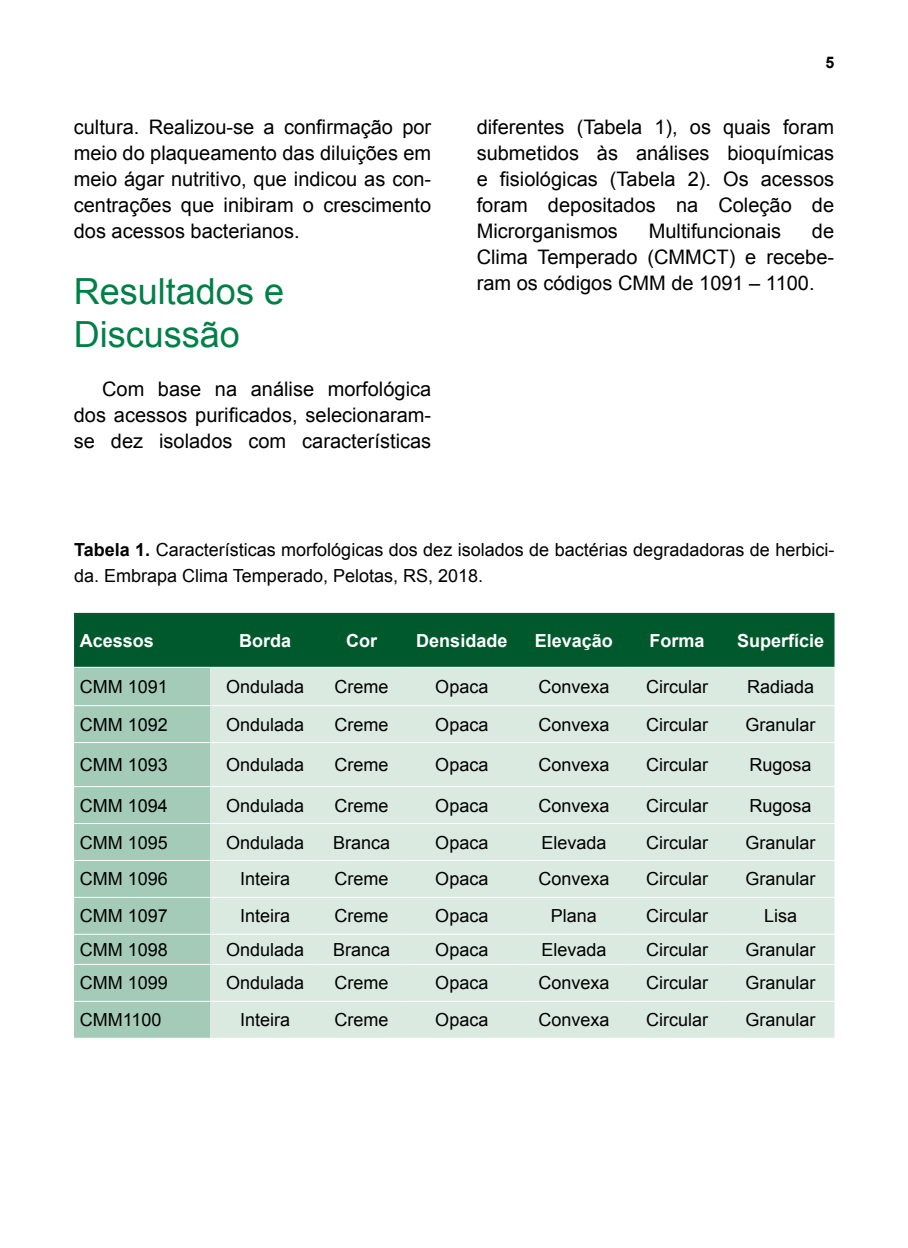
<style>
.page{position:relative;width:908px;height:1248px;background:#fff}
.page>*{position:absolute;margin:0;border:0;box-sizing:border-box;transform-origin:0 0}
.t1{font:36px/43.2px "Arial";color:#008047}
.t2{font:20px/26px "Arial";color:#000;text-align:justify}
.t3{font:18px/26px "Arial";color:#000}
.t4{font:700 18px "Arial";color:#fff}
.t5{font:700 16px "Arial";color:#000}
.s1{font-weight:700}
</style>
<div class="page">
<div style="left:74px;top:613px;width:760px;height:53px;background:#00582d"></div>
<div style="left:74px;top:667px;width:136px;height:370px;background:#a4cbb7"></div>
<div style="left:210px;top:667px;width:624px;height:370px;background:#dbeae1"></div>
<hr style="left:74px;top:705px;width:136px;height:1px;background:#fff">
<hr style="left:210px;top:705px;width:110px;height:1px;background:#fff">
<hr style="left:320px;top:705px;width:83px;height:1px;background:#fff">
<hr style="left:403px;top:705px;width:117px;height:1px;background:#fff">
<hr style="left:520px;top:705px;width:107px;height:1px;background:#fff">
<hr style="left:627px;top:705px;width:99px;height:1px;background:#fff">
<hr style="left:726px;top:705px;width:108px;height:1px;background:#fff">
<hr style="left:74px;top:742px;width:136px;height:1px;background:#fff">
<hr style="left:210px;top:742px;width:110px;height:1px;background:#fff">
<hr style="left:320px;top:742px;width:83px;height:1px;background:#fff">
<hr style="left:403px;top:742px;width:117px;height:1px;background:#fff">
<hr style="left:520px;top:742px;width:107px;height:1px;background:#fff">
<hr style="left:627px;top:742px;width:99px;height:1px;background:#fff">
<hr style="left:726px;top:742px;width:108px;height:1px;background:#fff">
<hr style="left:74px;top:786px;width:136px;height:1px;background:#fff">
<hr style="left:210px;top:786px;width:110px;height:1px;background:#fff">
<hr style="left:320px;top:786px;width:83px;height:1px;background:#fff">
<hr style="left:403px;top:786px;width:117px;height:1px;background:#fff">
<hr style="left:520px;top:786px;width:107px;height:1px;background:#fff">
<hr style="left:627px;top:786px;width:99px;height:1px;background:#fff">
<hr style="left:726px;top:786px;width:108px;height:1px;background:#fff">
<hr style="left:74px;top:823px;width:136px;height:1px;background:#fff">
<hr style="left:210px;top:823px;width:110px;height:1px;background:#fff">
<hr style="left:320px;top:823px;width:83px;height:1px;background:#fff">
<hr style="left:403px;top:823px;width:117px;height:1px;background:#fff">
<hr style="left:520px;top:823px;width:107px;height:1px;background:#fff">
<hr style="left:627px;top:823px;width:99px;height:1px;background:#fff">
<hr style="left:726px;top:823px;width:108px;height:1px;background:#fff">
<hr style="left:74px;top:859px;width:136px;height:1px;background:#fff">
<hr style="left:210px;top:859px;width:110px;height:1px;background:#fff">
<hr style="left:320px;top:859px;width:83px;height:1px;background:#fff">
<hr style="left:403px;top:859px;width:117px;height:1px;background:#fff">
<hr style="left:520px;top:859px;width:107px;height:1px;background:#fff">
<hr style="left:627px;top:859px;width:99px;height:1px;background:#fff">
<hr style="left:726px;top:859px;width:108px;height:1px;background:#fff">
<hr style="left:74px;top:896px;width:136px;height:1px;background:#fff">
<hr style="left:210px;top:896px;width:110px;height:1px;background:#fff">
<hr style="left:320px;top:896px;width:83px;height:1px;background:#fff">
<hr style="left:403px;top:896px;width:117px;height:1px;background:#fff">
<hr style="left:520px;top:896px;width:107px;height:1px;background:#fff">
<hr style="left:627px;top:896px;width:99px;height:1px;background:#fff">
<hr style="left:726px;top:896px;width:108px;height:1px;background:#fff">
<hr style="left:74px;top:933px;width:136px;height:1px;background:#fff">
<hr style="left:210px;top:933px;width:110px;height:1px;background:#fff">
<hr style="left:320px;top:933px;width:83px;height:1px;background:#fff">
<hr style="left:403px;top:933px;width:117px;height:1px;background:#fff">
<hr style="left:520px;top:933px;width:107px;height:1px;background:#fff">
<hr style="left:627px;top:933px;width:99px;height:1px;background:#fff">
<hr style="left:726px;top:933px;width:108px;height:1px;background:#fff">
<hr style="left:74px;top:963px;width:136px;height:1px;background:#fff">
<hr style="left:210px;top:963px;width:110px;height:1px;background:#fff">
<hr style="left:320px;top:963px;width:83px;height:1px;background:#fff">
<hr style="left:403px;top:963px;width:117px;height:1px;background:#fff">
<hr style="left:520px;top:963px;width:107px;height:1px;background:#fff">
<hr style="left:627px;top:963px;width:99px;height:1px;background:#fff">
<hr style="left:726px;top:963px;width:108px;height:1px;background:#fff">
<hr style="left:74px;top:1000px;width:136px;height:1px;background:#fff">
<hr style="left:210px;top:1000px;width:110px;height:1px;background:#fff">
<hr style="left:320px;top:1000px;width:83px;height:1px;background:#fff">
<hr style="left:403px;top:1000px;width:117px;height:1px;background:#fff">
<hr style="left:520px;top:1000px;width:107px;height:1px;background:#fff">
<hr style="left:627px;top:1000px;width:99px;height:1px;background:#fff">
<hr style="left:726px;top:1000px;width:108px;height:1px;background:#fff">
<p class="t2" style="left:74px;top:114px;width:359px">cultura. Realizou-se a confirmação por meio do plaqueamento das diluições em meio ágar nutritivo, que indicou as con&shy;centrações que inibiram o crescimento dos acessos bacterianos.</p>
<h1 class="t1" style="left:74px;top:270px;width:212px">Resultados e<br>Discussão</h1>
<p class="t2" style="left:74px;top:376px;width:359px;text-indent:28px">Com base na análise morfológica dos acessos purificados, selecionaram&shy;se dez isolados com características</p>
<p class="t5" style="left:825px;top:52px;width:10px">5</p>
<p class="t2" style="left:476px;top:114px;width:359px">diferentes (Tabela 1), os quais foram submetidos às análises bioquímicas e fisiológicas (Tabela 2). Os acessos foram depositados na Coleção de Microrganismos</p>
<p class="t2" style="left:648px;top:218px;width:134px">Multifuncionais</p>
<p class="t2" style="left:476px;top:218px;width:359px;text-indent:335px">de Clima Temperado (CMMCT) e recebe&shy;ram os códigos CMM de 1091 – 1100.</p>
<p class="t3" style="left:74px;top:537px;width:761px"><span class="s1">Tabela 1.</span> Características morfológicas dos dez isolados de bactérias degradadoras de herbici&shy;da. Embrapa Clima Temperado, Pelotas, RS, 2018.</p>
<p class="t4" style="left:80px;top:628px;width:76px">Acessos</p>
<p class="t4" style="left:239px;top:628px;width:54px">Borda</p>
<p class="t4" style="left:346px;top:628px;width:32px">Cor</p>
<p class="t4" style="left:416px;top:628px;width:93px">Densidade</p>
<p class="t4" style="left:534px;top:628px;width:80px">Elevação</p>
<p class="t4" style="left:649px;top:628px;width:57px">Forma</p>
<p class="t4" style="left:736px;top:628px;width:89px">Superfície</p>
<p class="t3" style="left:80px;top:673px;width:90px">CMM 1091</p>
<p class="t3" style="left:226px;top:673px;width:80px">Ondulada</p>
<p class="t3" style="left:334px;top:673px;width:55px">Creme</p>
<p class="t3" style="left:435px;top:673px;width:55px">Opaca</p>
<p class="t3" style="left:538px;top:673px;width:73px">Convexa</p>
<p class="t3" style="left:645px;top:673px;width:63px">Circular</p>
<p class="t3" style="left:746px;top:673px;width:69px">Radiada</p>
<p class="t3" style="left:80px;top:711px;width:90px">CMM 1092</p>
<p class="t3" style="left:226px;top:711px;width:80px">Ondulada</p>
<p class="t3" style="left:334px;top:711px;width:55px">Creme</p>
<p class="t3" style="left:435px;top:711px;width:55px">Opaca</p>
<p class="t3" style="left:538px;top:711px;width:73px">Convexa</p>
<p class="t3" style="left:645px;top:711px;width:63px">Circular</p>
<p class="t3" style="left:745px;top:711px;width:72px">Granular</p>
<p class="t3" style="left:80px;top:752px;width:90px">CMM 1093</p>
<p class="t3" style="left:226px;top:752px;width:80px">Ondulada</p>
<p class="t3" style="left:334px;top:752px;width:55px">Creme</p>
<p class="t3" style="left:435px;top:752px;width:55px">Opaca</p>
<p class="t3" style="left:538px;top:752px;width:73px">Convexa</p>
<p class="t3" style="left:645px;top:752px;width:63px">Circular</p>
<p class="t3" style="left:749px;top:752px;width:64px">Rugosa</p>
<p class="t3" style="left:80px;top:792px;width:90px">CMM 1094</p>
<p class="t3" style="left:226px;top:792px;width:80px">Ondulada</p>
<p class="t3" style="left:334px;top:792px;width:55px">Creme</p>
<p class="t3" style="left:435px;top:792px;width:55px">Opaca</p>
<p class="t3" style="left:538px;top:792px;width:73px">Convexa</p>
<p class="t3" style="left:645px;top:792px;width:63px">Circular</p>
<p class="t3" style="left:749px;top:792px;width:64px">Rugosa</p>
<p class="t3" style="left:80px;top:829px;width:90px">CMM 1095</p>
<p class="t3" style="left:226px;top:829px;width:80px">Ondulada</p>
<p class="t3" style="left:333px;top:829px;width:59px">Branca</p>
<p class="t3" style="left:435px;top:829px;width:55px">Opaca</p>
<p class="t3" style="left:541px;top:829px;width:67px">Elevada</p>
<p class="t3" style="left:645px;top:829px;width:63px">Circular</p>
<p class="t3" style="left:745px;top:829px;width:72px">Granular</p>
<p class="t3" style="left:80px;top:866px;width:90px">CMM 1096</p>
<p class="t3" style="left:240px;top:866px;width:52px">Inteira</p>
<p class="t3" style="left:334px;top:866px;width:55px">Creme</p>
<p class="t3" style="left:435px;top:866px;width:55px">Opaca</p>
<p class="t3" style="left:538px;top:866px;width:73px">Convexa</p>
<p class="t3" style="left:645px;top:866px;width:63px">Circular</p>
<p class="t3" style="left:745px;top:866px;width:72px">Granular</p>
<p class="t3" style="left:80px;top:903px;width:90px">CMM 1097</p>
<p class="t3" style="left:240px;top:903px;width:52px">Inteira</p>
<p class="t3" style="left:334px;top:903px;width:55px">Creme</p>
<p class="t3" style="left:435px;top:903px;width:55px">Opaca</p>
<p class="t3" style="left:550px;top:903px;width:48px">Plana</p>
<p class="t3" style="left:645px;top:903px;width:63px">Circular</p>
<p class="t3" style="left:763px;top:903px;width:35px">Lisa</p>
<p class="t3" style="left:80px;top:936px;width:90px">CMM 1098</p>
<p class="t3" style="left:226px;top:936px;width:80px">Ondulada</p>
<p class="t3" style="left:333px;top:936px;width:59px">Branca</p>
<p class="t3" style="left:435px;top:936px;width:55px">Opaca</p>
<p class="t3" style="left:541px;top:936px;width:67px">Elevada</p>
<p class="t3" style="left:645px;top:936px;width:63px">Circular</p>
<p class="t3" style="left:745px;top:936px;width:72px">Granular</p>
<p class="t3" style="left:80px;top:970px;width:90px">CMM 1099</p>
<p class="t3" style="left:226px;top:970px;width:80px">Ondulada</p>
<p class="t3" style="left:334px;top:970px;width:55px">Creme</p>
<p class="t3" style="left:435px;top:970px;width:55px">Opaca</p>
<p class="t3" style="left:538px;top:970px;width:73px">Convexa</p>
<p class="t3" style="left:645px;top:970px;width:63px">Circular</p>
<p class="t3" style="left:745px;top:970px;width:72px">Granular</p>
<p class="t3" style="left:80px;top:1007px;width:83px">CMM1100</p>
<p class="t3" style="left:240px;top:1007px;width:52px">Inteira</p>
<p class="t3" style="left:334px;top:1007px;width:55px">Creme</p>
<p class="t3" style="left:435px;top:1007px;width:55px">Opaca</p>
<p class="t3" style="left:538px;top:1007px;width:73px">Convexa</p>
<p class="t3" style="left:645px;top:1007px;width:63px">Circular</p>
<p class="t3" style="left:745px;top:1007px;width:72px">Granular</p>
</div>
